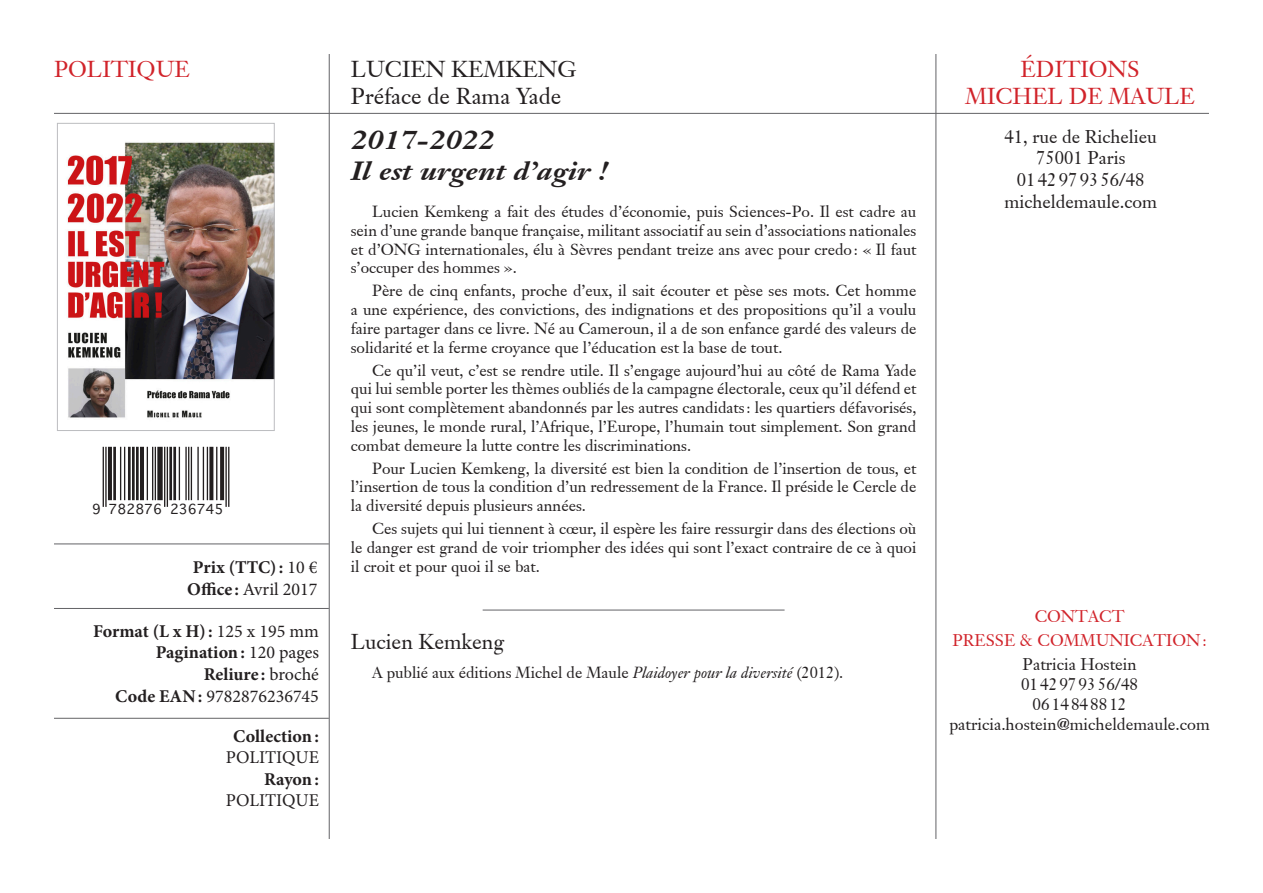
<style>
.page{position:relative;width:1263px;height:893px;background:#fff}
.page>*{position:absolute;margin:0;border:0;box-sizing:border-box;transform-origin:0 0}
.t1{font:italic 700 25.65px "Janson S Si";color:#231f20;scale:1.15 1}
.t2{font:22.5px "Janson S Si";color:#231f20}
.t3{font:22.5px "Janson S Si";color:#d1232a}
.t4{font:21px "Janson S Si";color:#231f20}
.t5{font:700 18px "Minion Pro";color:#231f20}
.t6{font:18px "Janson S Si";color:#231f20}
.t7{font:18px "Minion Pro";color:#231f20}
.t8{font:16.5px "Janson S Si";color:#231f20}
.t9{font:16.5px "Janson S Si";color:#d1232a}
.t10{font:15.75px/18.8px "Janson S Si";color:#231f20;text-align:justify}
.t11{font:13.35px "Geneva";color:#231f20}
.s1{font-weight:400}
.s2{font-weight:700}
.s3{font-style:italic}
</style>
<div class="page">
<img style="left:67px;top:142px;width:206px;height:276px">
<div style="left:57px;top:123px;width:218px;height:308px;border:1px solid #bcbdc0"></div>
<hr style="left:103px;top:447px;width:1px;height:60px;background:#231f20">
<hr style="left:105px;top:447px;width:2px;height:60px;background:#231f20">
<hr style="left:108px;top:447px;width:1px;height:53px;background:#231f20">
<hr style="left:109px;top:447px;width:2px;height:53px;background:#231f20">
<hr style="left:111px;top:447px;width:1px;height:53px;background:#231f20">
<hr style="left:113px;top:447px;width:2px;height:53px;background:#231f20">
<hr style="left:115px;top:447px;width:1px;height:53px;background:#231f20">
<hr style="left:120px;top:447px;width:1px;height:53px;background:#231f20">
<hr style="left:124px;top:447px;width:1px;height:53px;background:#231f20">
<hr style="left:128px;top:447px;width:1px;height:53px;background:#231f20">
<hr style="left:129px;top:447px;width:2px;height:53px;background:#231f20">
<hr style="left:132px;top:447px;width:1px;height:53px;background:#231f20">
<hr style="left:133px;top:447px;width:2px;height:53px;background:#231f20">
<hr style="left:136px;top:447px;width:1px;height:53px;background:#231f20">
<hr style="left:137px;top:447px;width:2px;height:53px;background:#231f20">
<hr style="left:140px;top:447px;width:1px;height:53px;background:#231f20">
<hr style="left:141px;top:447px;width:2px;height:53px;background:#231f20">
<hr style="left:143px;top:447px;width:1px;height:53px;background:#231f20">
<hr style="left:147px;top:447px;width:1px;height:53px;background:#231f20">
<hr style="left:152px;top:447px;width:1px;height:53px;background:#231f20">
<hr style="left:155px;top:447px;width:1px;height:53px;background:#231f20">
<hr style="left:157px;top:447px;width:2px;height:53px;background:#231f20">
<hr style="left:159px;top:447px;width:1px;height:53px;background:#231f20">
<hr style="left:160px;top:447px;width:1px;height:53px;background:#231f20">
<hr style="left:161px;top:447px;width:2px;height:53px;background:#231f20">
<hr style="left:164px;top:447px;width:1px;height:60px;background:#231f20">
<hr style="left:167px;top:447px;width:1px;height:60px;background:#231f20">
<hr style="left:169px;top:447px;width:2px;height:53px;background:#231f20">
<hr style="left:171px;top:447px;width:1px;height:53px;background:#231f20">
<hr style="left:173px;top:447px;width:2px;height:53px;background:#231f20">
<hr style="left:175px;top:447px;width:1px;height:53px;background:#231f20">
<hr style="left:179px;top:447px;width:1px;height:53px;background:#231f20">
<hr style="left:185px;top:447px;width:2px;height:53px;background:#231f20">
<hr style="left:188px;top:447px;width:1px;height:53px;background:#231f20">
<hr style="left:191px;top:447px;width:1px;height:53px;background:#231f20">
<hr style="left:197px;top:447px;width:2px;height:53px;background:#231f20">
<hr style="left:203px;top:447px;width:1px;height:53px;background:#231f20">
<hr style="left:207px;top:447px;width:1px;height:53px;background:#231f20">
<hr style="left:209px;top:447px;width:2px;height:53px;background:#231f20">
<hr style="left:211px;top:447px;width:1px;height:53px;background:#231f20">
<hr style="left:212px;top:447px;width:1px;height:53px;background:#231f20">
<hr style="left:216px;top:447px;width:1px;height:53px;background:#231f20">
<hr style="left:220px;top:447px;width:1px;height:53px;background:#231f20">
<hr style="left:221px;top:447px;width:2px;height:53px;background:#231f20">
<hr style="left:223px;top:447px;width:1px;height:53px;background:#231f20">
<hr style="left:225px;top:447px;width:2px;height:60px;background:#231f20">
<hr style="left:228px;top:447px;width:1px;height:60px;background:#231f20">
<hr style="left:935px;top:54px;width:1px;height:785px;background:#636366">
<hr style="left:329px;top:54px;width:1px;height:785px;background:#636366">
<hr style="left:54px;top:113px;width:1155px;height:1px;background:#636366">
<hr style="left:483px;top:610px;width:301px;height:1px;background:#636366">
<hr style="left:54px;top:544px;width:275px;height:1px;background:#636366">
<hr style="left:54px;top:608px;width:275px;height:1px;background:#636366">
<hr style="left:54px;top:718px;width:275px;height:1px;background:#636366">
<p class="t3" style="left:54px;top:54px;width:137px">POLITIQUE</p>
<p class="t11" style="left:92px;top:497px;width:133px">9 782876 236745</p>
<p class="t5" style="left:193px;top:554px;width:126px">Prix (TTC): <span class="s1">10 €</span></p>
<p class="t7" style="left:187px;top:577px;width:132px"><span class="s2">Office :</span> Avril 2017</p>
<p class="t5" style="left:93px;top:618px;width:227px">Format (L x H): <span class="s1">125 x 195 mm</span></p>
<p class="t5" style="left:156px;top:640px;width:165px">Pagination: <span class="s1">120 pages</span></p>
<p class="t5" style="left:204px;top:661px;width:117px">Reliure : <span class="s1">broché</span></p>
<p class="t7" style="left:115px;top:684px;width:205px"><span class="s2">Code EAN:</span> 9782876236745</p>
<p class="t5" style="left:233px;top:723px;width:87px">Collection:</p>
<p class="t7" style="left:226px;top:745px;width:94px">POLITIQUE</p>
<p class="t5" style="left:264px;top:766px;width:56px">Rayon:</p>
<p class="t7" style="left:226px;top:788px;width:94px">POLITIQUE</p>
<p class="t2" style="left:351px;top:54px;width:227px">LUCIEN KEMKENG</p>
<p class="t2" style="left:351px;top:81px;width:212px">Préface de Rama Yade</p>
<p class="t1" style="left:351px;top:123px;width:127px">2017-2022</p>
<p class="t1" style="left:351px;top:154px;width:225px">Il est urgent d’agir !</p>
<p class="t10" style="left:351px;top:202px;width:567px;text-indent:21px">Lucien Kemkeng a fait des études d’économie, puis Sciences-Po. Il est cadre au sein d’une grande banque française, militant associatif au sein d’associations nationales et d’ONG internationales, élu à Sèvres pendant treize ans avec pour credo: « Il faut s’occuper des hommes ».</p>
<p class="t10" style="left:351px;top:281px;width:567px;text-indent:21px">Père de cinq enfants, proche d’eux, il sait écouter et pèse ses mots. Cet homme a une expérience, des convictions, des indignations et des propositions qu’il a voulu faire partager dans ce livre. Né au Cameroun, il a de son enfance gardé des valeurs de solidarité et la ferme croyance que l’éducation est la base de tout.</p>
<p class="t10" style="left:351px;top:361px;width:567px;text-indent:21px">Ce qu’il veut, c’est se rendre utile. Il s’engage aujourd’hui au côté de Rama Yade qui lui semble porter les thèmes oubliés de la campagne électorale, ceux qu’il défend et qui sont complètement abandonnés par les autres candidats: les quartiers défavorisés, les jeunes, le monde rural, l’Afrique, l’Europe, l’humain tout simplement. Son grand combat demeure la lutte contre les discriminations.</p>
<p class="t10" style="left:351px;top:459px;width:567px;text-indent:21px">Pour Lucien Kemkeng, la diversité est bien la condition de l’insertion de tous, et l’insertion de tous la condition d’un redressement de la France. Il préside le Cercle de la diversité depuis plusieurs années.</p>
<p class="t10" style="left:351px;top:519px;width:567px;text-indent:21px">Ces sujets qui lui tiennent à cœur, il espère les faire ressurgir dans des élections où le danger est grand de voir triompher des idées qui sont l’exact contraire de ce à quoi il croit et pour quoi il se bat.</p>
<p class="t4" style="left:351px;top:628px;width:155px">Lucien Kemkeng</p>
<p class="t10" style="left:372px;top:663px;width:473px">A publié aux éditions Michel de Maule <span class="s3">Plaidoyer pour la diversité</span> (2012).</p>
<p class="t3" style="left:1020px;top:54px;width:121px">ÉDITIONS</p>
<p class="t3" style="left:965px;top:81px;width:231px">MICHEL DE MAULE</p>
<p class="t6" style="left:1004px;top:125px;width:154px">41, rue de Richelieu</p>
<p class="t6" style="left:1036px;top:146px;width:91px">75001 Paris</p>
<p class="t6" style="left:1017px;top:168px;width:129px">0142979356/48</p>
<p class="t6" style="left:1004px;top:190px;width:154px">micheldemaule.com</p>
<p class="t9" style="left:1035px;top:606px;width:91px">CONTACT</p>
<p class="t9" style="left:952px;top:630px;width:256px">PRESSE &amp; COMMUNICATION:</p>
<p class="t8" style="left:1022px;top:654px;width:115px">Patricia Hostein</p>
<p class="t8" style="left:1021px;top:674px;width:119px">0142979356/48</p>
<p class="t8" style="left:1033px;top:693px;width:95px">0614848812</p>
<p class="t8" style="left:949px;top:713px;width:262px">patricia.hostein@micheldemaule.com</p>
</div>
